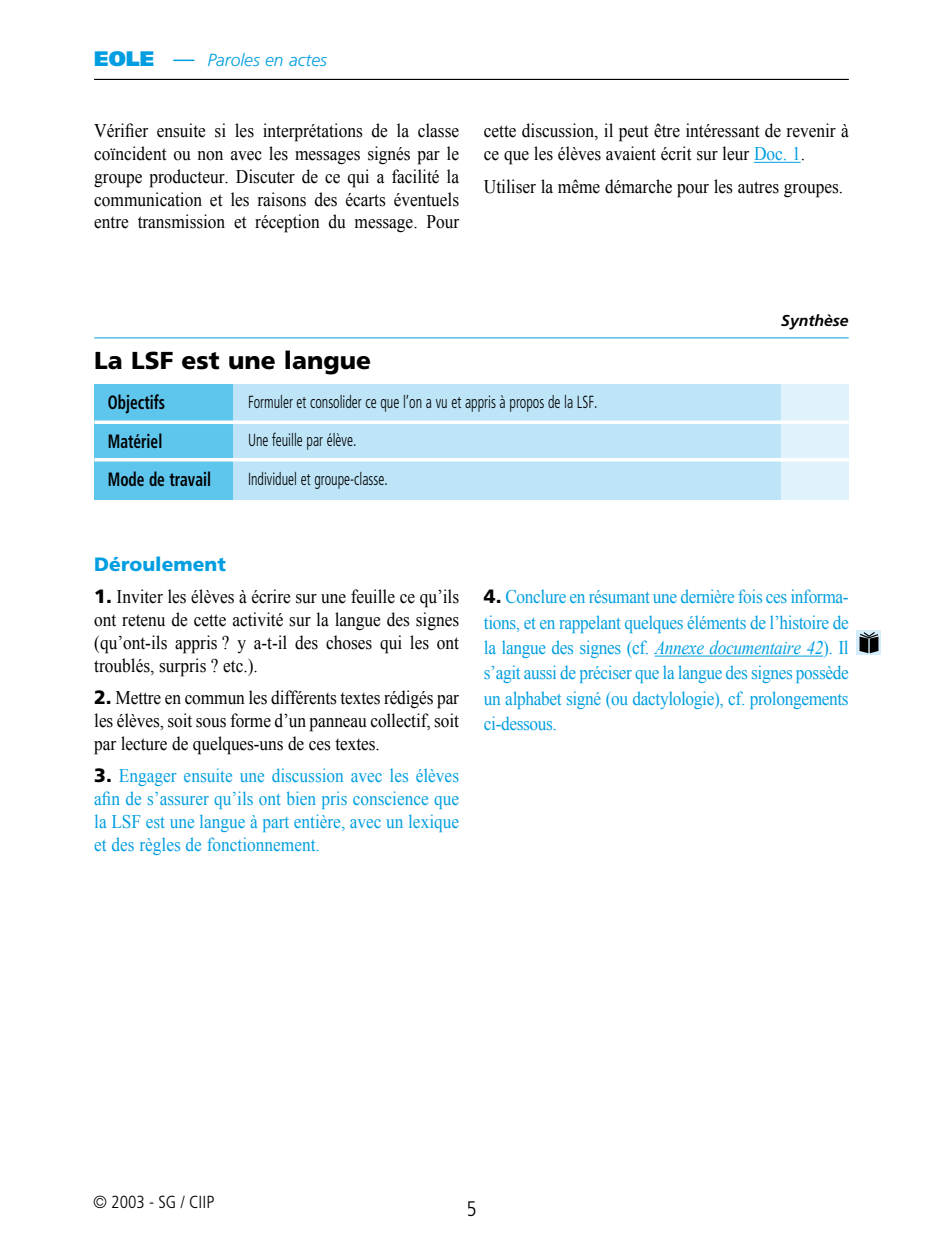
<style>
.page{position:relative;width:943px;height:1241px;background:#fff}
.page>*{position:absolute;margin:0;border:0;box-sizing:border-box;transform-origin:0 0}
.t1{font:900 24.5px "Frutiger";color:#000}
.t2{font:300 condensed 21px "Frutiger";color:#000}
.t3{font:19.25px/22.8px "Times New Roman";color:#000;text-align:justify;scale:.9 1}
.t4{font:19.25px/25.4px "Times New Roman";letter-spacing:-.01em;color:#009ee0;text-align:justify;scale:.9 1}
.t5{font:700 condensed 19.25px/38.5px "Frutiger";color:#000;scale:.8 1}
.t6{font:900 19.25px "Frutiger";color:#009ee0}
.t7{font:300 condensed 17.5px "Frutiger";color:#000;scale:.8 1}
.t8{font:italic 300 17.5px "Frutiger";color:#009ee0}
.t9{font:300 condensed 17.5px "Frutiger";color:#000}
.t10{font:italic 700 15.75px "Frutiger";color:#000}
.s1{font-weight:900;font-style:normal;font-size:21px}
.s2{font-weight:400;font-style:normal;font-size:21px}
.s3{color:#009ee0}
.s4{font-family:"Frutiger";font-weight:900}
.s5{font-family:"Frutiger";font-weight:900;color:#000}
.s6{font-style:italic}
</style>
<div class="page">
<hr style="left:94px;top:79px;width:754px;height:1px;background:#000">
<hr style="left:654px;top:655px;width:169px;height:1px;background:#009ee0">
<div style="left:94px;top:384px;width:754px;height:116px;background:#bde4f7"></div>
<div style="left:780px;top:384px;width:68px;height:116px;background:#e0f2fb"></div>
<div style="left:94px;top:384px;width:139px;height:116px;background:#5ec5ed"></div>
<svg style="left:94px;top:420px;width:754px;height:4px;background:#f4fafd"></svg>
<hr style="left:94px;top:458px;width:754px;height:3px;background:#fff">
<hr style="left:94px;top:337px;width:754px;height:1px;background:#009ee0">
<div style="left:856px;top:630px;width:25px;height:25px;background:#d5edfa"></div>
<svg style="left:859px;top:632px;width:19px;height:21px"></svg>
<hr style="left:754px;top:162px;width:46px;height:1px;background:#009ee0">
<p class="t8" style="left:94px;top:50px;width:234px"><span class="s1">EOLE</span> <span class="s2">—</span> Paroles en actes</p>
<p class="t3" style="left:94px;top:119px;width:407px">Vérifier ensuite si les interprétations de la classe coïncident ou non avec les messages signés par le groupe producteur. Discuter de ce qui a facilité la communication et les raisons des écarts éventuels entre transmission et réception du message. Pour</p>
<p class="t3" style="left:484px;top:119px;width:407px">cette discussion, il peut être intéressant de revenir à ce que les élèves avaient écrit sur leur <span class="s3">Doc. 1</span>.</p>
<p class="t3" style="left:484px;top:175px;width:400px">Utiliser la même démarche pour les autres groupes.</p>
<p class="t10" style="left:781px;top:311px;width:69px">Synthèse</p>
<p class="t1" style="left:94px;top:345px;width:278px">La LSF est une langue</p>
<p class="t7" style="left:248px;top:392px;width:438px">Formuler et consolider ce que l’on a vu et appris à propos de la LSF.</p>
<p class="t7" style="left:248px;top:430px;width:137px">Une feuille par élève.</p>
<p class="t7" style="left:248px;top:469px;width:176px">Individuel et groupe-classe.</p>
<p class="t5" style="left:108px;top:383px;width:131px">Objectifs<br>Matériel<br>Mode de travail</p>
<p class="t6" style="left:94px;top:552px;width:133px">Déroulement</p>
<p class="t3" style="left:94px;top:585px;width:407px"><span class="s4">1.</span> Inviter les élèves à écrire sur une feuille ce qu’ils ont retenu de cette activité sur la langue des signes (qu’ont-ils appris ? y a-t-il des choses qui les ont troublés, surpris ? etc.).</p>
<p class="t3" style="left:94px;top:686px;width:407px"><span class="s4">2.</span> Mettre en commun les différents textes rédigés par les élèves, soit sous forme d’un panneau collectif, soit par lecture de quelques-uns de ces textes.</p>
<p class="t4" style="left:94px;top:764px;width:407px;line-height:22.8px"><span class="s5">3.</span> Engager ensuite une discussion avec les élèves afin de s’assurer qu’ils ont bien pris conscience que la LSF est une langue à part entière, avec un lexique et des règles de fonctionnement.</p>
<p class="t4" style="left:484px;top:583px;width:407px"><span class="s5">4.</span> Conclure en résumant une dernière fois ces informa&shy;tions, et en rappelant quelques éléments de l’histoire de la langue des signes (cf. <span class="s6">Annexe documentaire 42</span>). Il s’agit aussi de préciser que la langue des signes possède un alphabet signé (ou dactylologie), cf. prolongements ci-dessous.</p>
<p class="t9" style="left:93px;top:1191px;width:123px">© 2003 - SG / CIIP</p>
<p class="t2" style="left:466px;top:1196px;width:12px">5</p>
</div>
